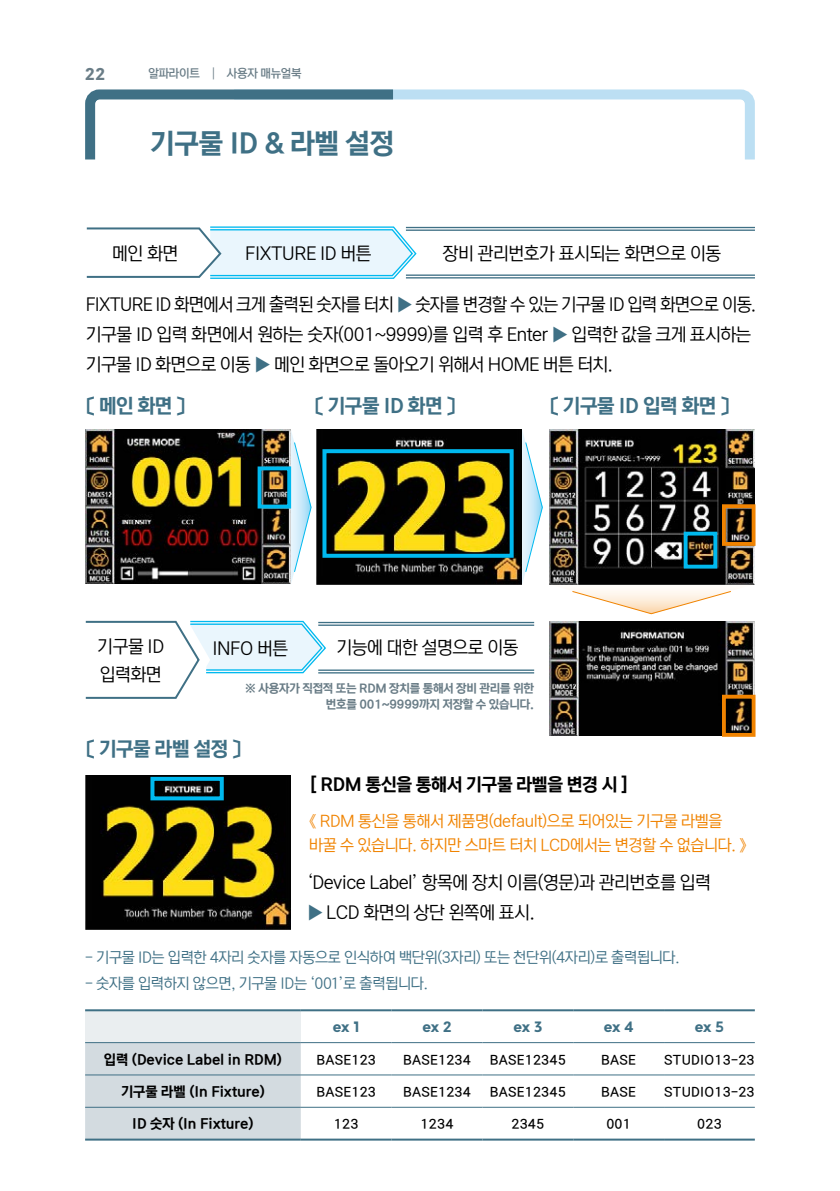
<style>
.page{position:relative;width:840px;height:1191px;background:#fff}
.page>*{position:absolute;margin:0;border:0;box-sizing:border-box;transform-origin:0 0}
.t1{font:28px "NEXON Lv 2 Gothic OTF Bold";letter-spacing:-.01em;color:#3f7085}
.t2{font:20px "NEXON Lv 2 Gothic OTF Bold";letter-spacing:-.02em;color:#3f7085}
.t3{font:18px/30px "NEXON Lv 2 Gothic OTF Regular";letter-spacing:-.02em;color:#000}
.t4{font:18px "NEXON Lv 2 Gothic OTF Bold";letter-spacing:-.02em;color:#000}
.t5{font:16px/24px "NEXON Lv 2 Gothic OTF Regular";letter-spacing:-.02em;color:#f08300}
.t6{font:16px "Adlinnaka Bold Demo";color:#6a7d87}
.t7{font:15px "NEXON Lv 2 Gothic OTF Regular";letter-spacing:-.02em;color:#3f7085}
.t8{font:14px "NEXON Lv 2 Gothic OTF Bold";color:#000}
.t9{font:14px "Adlinnaka Bold Demo";letter-spacing:-.02em;color:#3f7085}
.t10{font:13px "NEXON Lv 2 Gothic OTF Medium";letter-spacing:.02em;color:#000}
.t11{font:12px/16px "NEXON Lv 2 Gothic OTF Bold";letter-spacing:-.02em;color:#6a7d87;text-align:right}
.t12{font:12px "NEXON Lv 2 Gothic OTF Medium";letter-spacing:-.02em;color:#6a7d87}
.s1{color:#3f7085}
</style>
<div class="page">
<svg style="left:403px;top:89px;width:352px;height:71px"></svg>
<svg style="left:85px;top:89px;width:318px;height:71px"></svg>
<img style="left:86px;top:775px;width:204px;height:155px">
<div style="left:150px;top:777px;width:74px;height:23px;border:4px solid #00b9ef"></div>
<svg style="left:259px;top:430px;width:52px;height:154px"></svg>
<svg style="left:521px;top:430px;width:21px;height:154px"></svg>
<svg style="left:549px;top:584px;width:204px;height:30px"></svg>
<img style="left:85px;top:430px;width:205px;height:153px">
<img style="left:316px;top:430px;width:205px;height:154px">
<img style="left:549px;top:430px;width:204px;height:154px">
<div style="left:257px;top:466px;width:34px;height:42px;border:4px solid #00b9ef"></div>
<div style="left:322px;top:449px;width:191px;height:109px;border:4px solid #00b9ef"></div>
<img style="left:549px;top:621px;width:204px;height:115px">
<div style="left:721px;top:694px;width:34px;height:43px;border:4px solid #f08300"></div>
<hr style="left:405px;top:229px;width:349px;height:2px;background:#3f7085">
<hr style="left:405px;top:227px;width:349px;height:1px;background:#3f7085">
<svg style="left:86px;top:226px;width:331px;height:53px"></svg>
<hr style="left:405px;top:274px;width:349px;height:2px;background:#3f7085">
<hr style="left:405px;top:277px;width:349px;height:1px;background:#3f7085">
<div style="left:683px;top:532px;width:33px;height:36px;border:4px solid #00b9ef"></div>
<div style="left:721px;top:504px;width:34px;height:42px;border:4px solid #f08300"></div>
<div style="left:85px;top:1010px;width:215px;height:32px;background:#eaeef0"></div>
<div style="left:85px;top:1043px;width:215px;height:95px;background:#d3dbe0"></div>
<hr style="left:85px;top:1074px;width:215px;height:1px;background:#3f7085">
<hr style="left:300px;top:1074px;width:91px;height:1px;background:#3f7085">
<hr style="left:391px;top:1074px;width:91px;height:1px;background:#3f7085">
<hr style="left:482px;top:1074px;width:91px;height:1px;background:#3f7085">
<hr style="left:573px;top:1074px;width:90px;height:1px;background:#3f7085">
<hr style="left:663px;top:1074px;width:91px;height:1px;background:#3f7085">
<hr style="left:85px;top:1107px;width:215px;height:1px;background:#3f7085">
<hr style="left:300px;top:1107px;width:91px;height:1px;background:#3f7085">
<hr style="left:391px;top:1107px;width:91px;height:1px;background:#3f7085">
<hr style="left:482px;top:1107px;width:91px;height:1px;background:#3f7085">
<hr style="left:573px;top:1107px;width:90px;height:1px;background:#3f7085">
<hr style="left:663px;top:1107px;width:91px;height:1px;background:#3f7085">
<hr style="left:85px;top:1042px;width:215px;height:1px;background:#3f7085">
<hr style="left:300px;top:1042px;width:91px;height:1px;background:#3f7085">
<hr style="left:391px;top:1042px;width:91px;height:1px;background:#3f7085">
<hr style="left:482px;top:1042px;width:91px;height:1px;background:#3f7085">
<hr style="left:573px;top:1042px;width:90px;height:1px;background:#3f7085">
<hr style="left:663px;top:1042px;width:91px;height:1px;background:#3f7085">
<hr style="left:85px;top:1009px;width:215px;height:2px;background:#3f7085">
<hr style="left:300px;top:1009px;width:91px;height:2px;background:#3f7085">
<hr style="left:391px;top:1009px;width:91px;height:2px;background:#3f7085">
<hr style="left:482px;top:1009px;width:91px;height:2px;background:#3f7085">
<hr style="left:573px;top:1009px;width:90px;height:2px;background:#3f7085">
<hr style="left:663px;top:1009px;width:91px;height:2px;background:#3f7085">
<hr style="left:85px;top:1138px;width:215px;height:2px;background:#3f7085">
<hr style="left:300px;top:1138px;width:91px;height:2px;background:#3f7085">
<hr style="left:391px;top:1138px;width:91px;height:2px;background:#3f7085">
<hr style="left:482px;top:1138px;width:91px;height:2px;background:#3f7085">
<hr style="left:573px;top:1138px;width:90px;height:2px;background:#3f7085">
<hr style="left:663px;top:1138px;width:91px;height:2px;background:#3f7085">
<hr style="left:318px;top:624px;width:216px;height:2px;background:#3f7085">
<hr style="left:318px;top:622px;width:216px;height:1px;background:#3f7085">
<svg style="left:85px;top:620px;width:242px;height:79px"></svg>
<hr style="left:318px;top:669px;width:216px;height:2px;background:#3f7085">
<hr style="left:318px;top:672px;width:216px;height:1px;background:#3f7085">
<p class="t6" style="left:85px;top:67px;width:22px">22</p>
<p class="t12" style="left:148px;top:67px;width:155px">알파라이트 ┃ 사용자 매뉴얼북</p>
<h1 class="t1" style="left:150px;top:129px;width:245px">기구물 ID &amp; 라벨 설정</h1>
<p class="t3" style="left:112px;top:239px;width:67px">메인 화면</p>
<p class="t3" style="left:245px;top:239px;width:128px">FIXTURE ID 버튼</p>
<p class="t3" style="left:442px;top:239px;width:280px">장비 관리번호가 표시되는 화면으로 이동</p>
<p class="t3" style="left:86px;top:290px;width:671px">FIXTURE ID 화면에서 크게 출력된 숫자를 터치 <span class="s1">▶</span> 숫자를 변경할 수 있는 기구물 ID 입력 화면으로 이동. 기구물 ID 입력 화면에서 원하는 숫자(001~9999)를 입력 후 Enter <span class="s1">▶</span> 입력한 값을 크게 표시하는 기구물 ID 화면으로 이동 <span class="s1">▶</span> 메인 화면으로 돌아오기 위해서 HOME 버튼 터치.</p>
<p class="t2" style="left:86px;top:395px;width:101px">〔 메인 화면 〕</p>
<p class="t2" style="left:314px;top:395px;width:142px">〔 기구물 ID 화면 〕</p>
<p class="t2" style="left:549px;top:395px;width:181px">〔 기구물 ID 입력 화면 〕</p>
<p class="t3" style="left:97px;top:632px;width:68px">기구물 ID</p>
<p class="t3" style="left:212px;top:633px;width:77px">INFO 버튼</p>
<p class="t3" style="left:100px;top:660px;width:63px">입력화면</p>
<p class="t3" style="left:336px;top:633px;width:183px">기능에 대한 설명으로 이동</p>
<p class="t11" style="left:245px;top:680px;width:290px">※ 사용자가 직접적 또는 RDM 장치를 통해서 장비 관리를 위한 번호를 001~9999까지 저장할 수 있습니다.</p>
<p class="t2" style="left:86px;top:738px;width:157px">〔 기구물 라벨 설정 〕</p>
<p class="t4" style="left:310px;top:775px;width:319px">[ RDM 통신을 통해서 기구물 라벨을 변경 시 ]</p>
<p class="t5" style="left:309px;top:809px;width:438px">《 RDM 통신을 통해서 제품명(default)으로 되어있는 기구물 라벨을 바꿀 수 있습니다. 하지만 스마트 터치 LCD에서는 변경할 수 없습니다. 》</p>
<p class="t3" style="left:307px;top:868px;width:405px">‘Device Label’ 항목에 장치 이름(영문)과 관리번호를 입력 <span class="s1">▶</span> LCD 화면의 상단 왼쪽에 표시.</p>
<p class="t7" style="left:85px;top:949px;width:595px">- 기구물 ID는 입력한 4자리 숫자를 자동으로 인식하여 백단위(3자리) 또는 천단위(4자리)로 출력됩니다.</p>
<p class="t7" style="left:85px;top:975px;width:344px">- 숫자를 입력하지 않으면, 기구물 ID는 ‘001’로 출력됩니다.</p>
<p class="t9" style="left:333px;top:1021px;width:28px">ex 1</p>
<p class="t9" style="left:422px;top:1021px;width:31px">ex 2</p>
<p class="t9" style="left:513px;top:1021px;width:30px">ex 3</p>
<p class="t9" style="left:603px;top:1021px;width:31px">ex 4</p>
<p class="t9" style="left:694px;top:1021px;width:30px">ex 5</p>
<p class="t8" style="left:104px;top:1052px;width:180px">입력 (Device Label in RDM)</p>
<p class="t10" style="left:316px;top:1053px;width:61px">BASE123</p>
<p class="t10" style="left:403px;top:1053px;width:69px">BASE1234</p>
<p class="t10" style="left:489px;top:1053px;width:78px">BASE12345</p>
<p class="t10" style="left:601px;top:1053px;width:36px">BASE</p>
<p class="t10" style="left:663px;top:1053px;width:92px">STUDIO13-23</p>
<p class="t8" style="left:121px;top:1084px;width:145px">기구물 라벨 (In Fixture)</p>
<p class="t10" style="left:316px;top:1085px;width:61px">BASE123</p>
<p class="t10" style="left:403px;top:1085px;width:69px">BASE1234</p>
<p class="t10" style="left:489px;top:1085px;width:78px">BASE12345</p>
<p class="t10" style="left:601px;top:1085px;width:36px">BASE</p>
<p class="t10" style="left:663px;top:1085px;width:92px">STUDIO13-23</p>
<p class="t8" style="left:132px;top:1116px;width:123px">ID 숫자 (In Fixture)</p>
<p class="t10" style="left:334px;top:1117px;width:26px">123</p>
<p class="t10" style="left:420px;top:1117px;width:34px">1234</p>
<p class="t10" style="left:511px;top:1117px;width:34px">2345</p>
<p class="t10" style="left:606px;top:1117px;width:26px">001</p>
<p class="t10" style="left:696px;top:1117px;width:26px">023</p>
</div>
